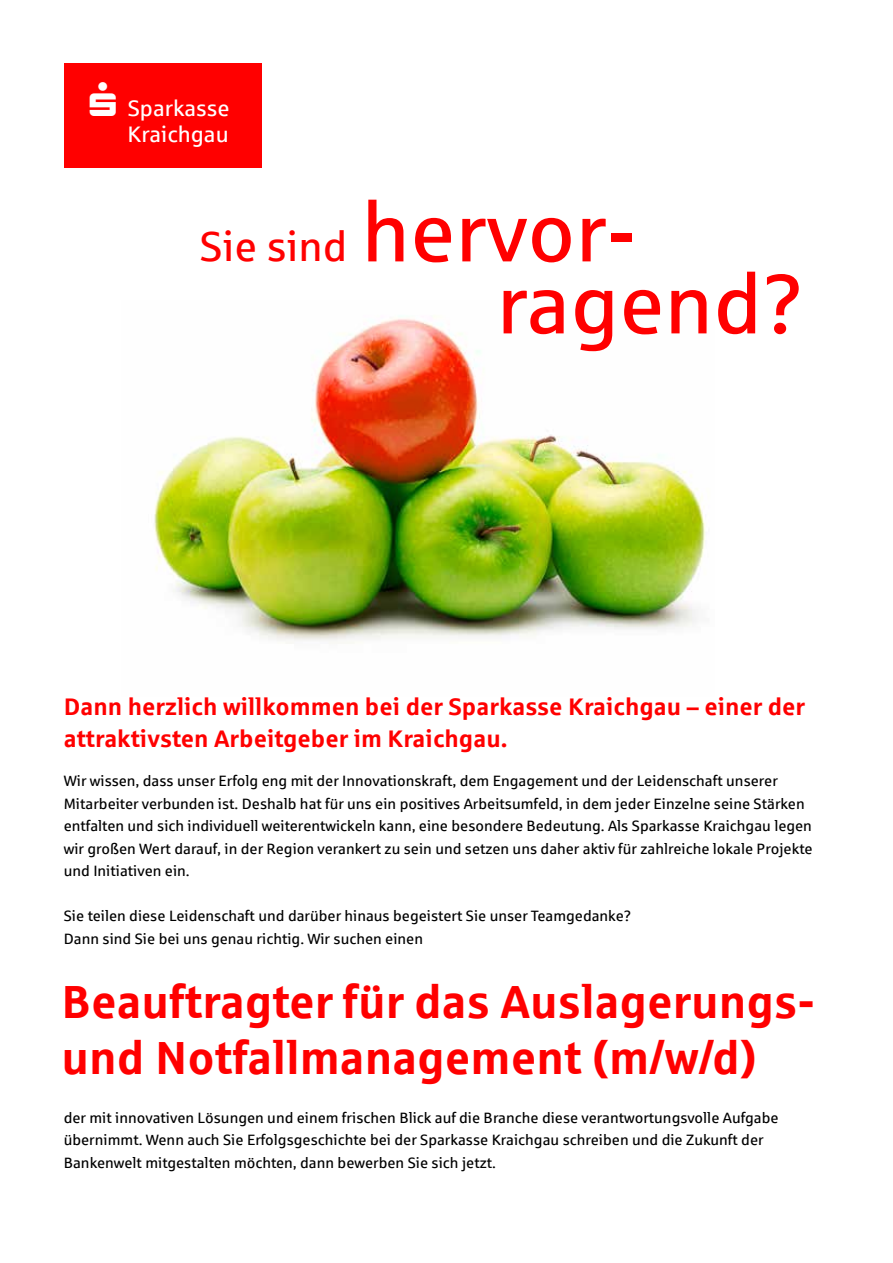
<style>
.page{position:relative;width:893px;height:1263px;background:#fff}
.page>*{position:absolute;margin:0;border:0;box-sizing:border-box;transform-origin:0 0}
.t1{font:84px/72px "Sparkasse Rg";color:#f00}
.t2{font:700 46.5px/55.8px "Sparkasse Rg";color:#f00}
.t3{font:42px "Sparkasse Rg";color:#f00}
.t4{font:700 24px/31.5px "Sparkasse Rg";color:#f00}
.t5{font:22.5px/26px "Sparkasse Rg";color:#fff}
.t6{font:15px/22.5px "Sparkasse Rg";color:#000}
</style>
<div class="page">
<img style="left:154px;top:316px;width:552px;height:328px">
<div style="left:64px;top:64px;width:198px;height:104px;background:#f00"></div>
<h3 class="t5" style="left:128px;top:94px;width:104px">Sparkasse<br>Kraichgau</h3>
<h3 class="t3" style="left:200px;top:220px;width:149px">Sie sind</h3>
<h1 class="t1" style="left:497px;top:194px;width:309px;text-indent:-135px">hervor&shy;ragend?</h1>
<h3 class="t4" style="left:64px;top:690px;width:743px">Dann herzlich willkommen bei der Sparkasse Kraichgau – einer der attraktivsten Arbeitgeber im Kraichgau.</h3>
<p class="t6" style="left:64px;top:769px;width:750px">Wir wissen, dass unser Erfolg eng mit der Innovationskraft, dem Engagement und der Leidenschaft unserer Mitarbeiter verbunden ist. Deshalb hat für uns ein positives Arbeitsumfeld, in dem jeder Einzelne seine Stärken entfalten und sich individuell weiterentwickeln kann, eine besondere Bedeutung. Als Sparkasse Kraichgau legen wir großen Wert darauf, in der Region verankert zu sein und setzen uns daher aktiv für zahlreiche lokale Projekte und Initiativen ein.</p>
<p class="t6" style="left:64px;top:904px;width:569px">Sie teilen diese Leidenschaft und darüber hinaus begeistert Sie unser Teamgedanke?<br>Dann sind Sie bei uns genau richtig. Wir suchen einen</p>
<h2 class="t2" style="left:62px;top:972px;width:755px">Beauftragter für das Auslagerungs&shy;und Notfallmanagement (m/w/d)</h2>
<p class="t6" style="left:64px;top:1106px;width:716px">der mit innovativen Lösungen und einem frischen Blick auf die Branche diese verantwortungsvolle Aufgabe übernimmt. Wenn auch Sie Erfolgsgeschichte bei der Sparkasse Kraichgau schreiben und die Zukunft der<br>Bankenwelt mitgestalten möchten, dann bewerben Sie sich jetzt.</p>
</div>
